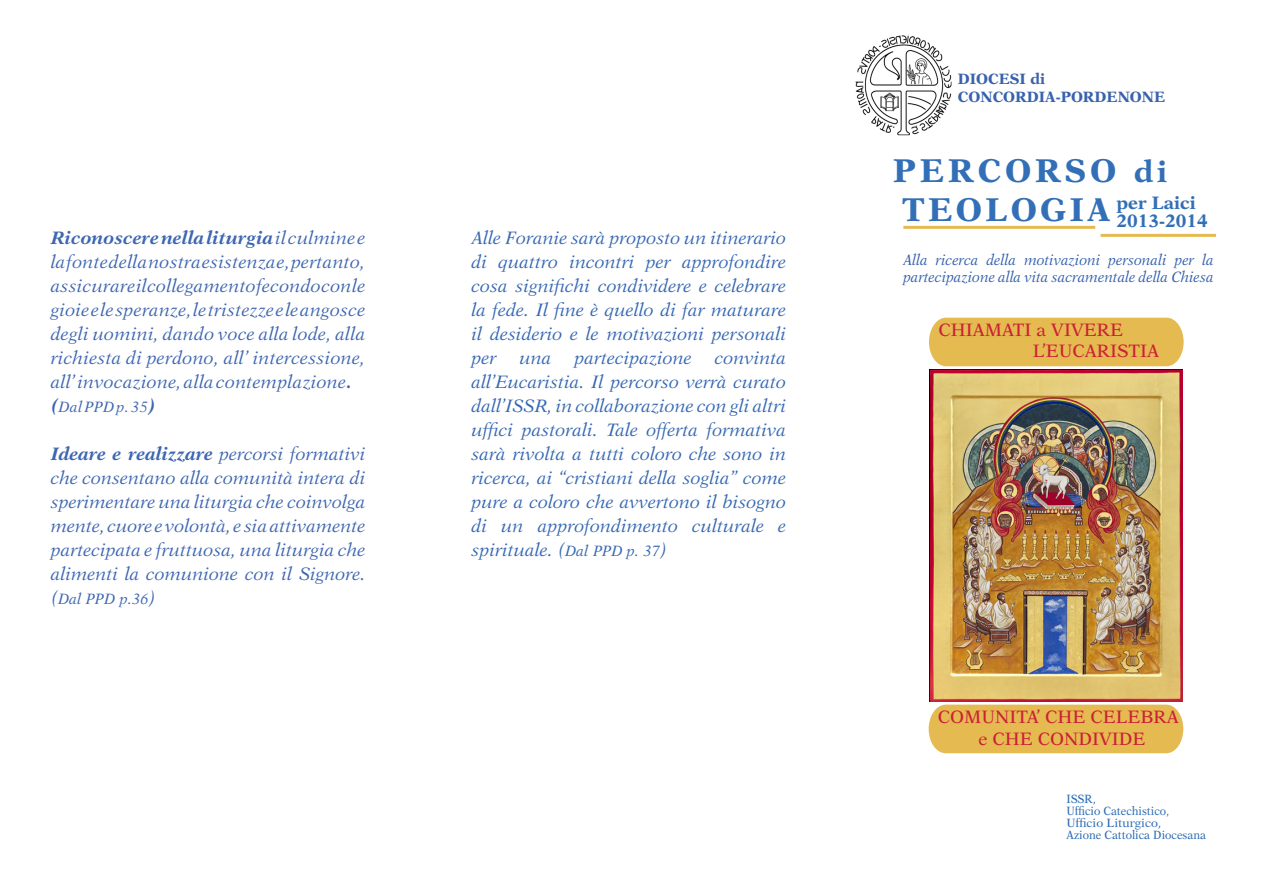
<style>
.page{position:relative;width:1263px;height:893px;background:#fff}
.page>*{position:absolute;margin:0;border:0;box-sizing:border-box;transform-origin:0 0}
.t1{font:700 33px "New Aster LT Std";letter-spacing:.11em;color:#326fb7}
.t2{font:italic 18px/24px "New Aster LT Std";color:#3668b2;text-align:justify}
.Stile_di_paragrafo_1{font:italic 18px/24px "New Aster LT Std";letter-spacing:.005em;color:#3e66b1;text-align:justify}
.t3{font:18px "New Aster LT Std";color:#cb1f35}
.t4{font:700 18px/18px "New Aster LT Std";color:#326fb7}
.t5{font:italic 15px/16.5px "New Aster LT Std";color:#325eab;scale:.94 1}
.t6{font:700 15px "New Aster LT Std";color:#3962ae}
.Stile_di_paragrafo_1-2{font:italic 15px "New Aster LT Std";letter-spacing:.005em;color:#3e66b1}
.t7{font:12px/12px "New Aster LT Std";color:#2869b3;scale:.92 1}
.s1{font-weight:700}
.s2{font-weight:700;font-size:18px}
.s3{font-size:18px}
.s4{font-size:15px}
.s5{font-size:30px}
</style>
<div class="page">
<img style="left:855px;top:35px;width:97px;height:101px">
<hr style="left:1100px;top:234px;width:116px;height:3px;background:#e5ba51">
<img style="left:930px;top:369px;width:253px;height:332px">
<div style="left:929px;top:318px;width:254px;height:48px;background:#e5ba51"></div>
<div style="left:929px;top:705px;width:254px;height:48px;background:#e5ba51"></div>
<hr style="left:903px;top:226px;width:192px;height:3px;background:#e5ba51">
<p class="Stile_di_paragrafo_1" style="left:51px;top:225px;width:316px"><span class="s1">Riconoscere nella liturgia</span> il culmine e la fonte della nostra esistenza e, pertanto, assicurare il collegamento fecondo con le gioie e le speranze, le tristezze e le angosce degli uomini, dando voce alla lode, alla richiesta di perdono, all’ intercessione, all’ invocazione, alla contemplazione<span class="s1">.</span></p>
<p class="Stile_di_paragrafo_1-2" style="left:51px;top:398px;width:106px"><span class="s2">(</span>Dal PPD p. 35<span class="s2">)</span></p>
<p class="Stile_di_paragrafo_1" style="left:51px;top:441px;width:316px"><span class="s1">Ideare e realizzare</span> percorsi formativi che consentano alla comunità intera di sperimentare una liturgia che coinvolga mente, cuore e volontà, e sia attivamente partecipata e fruttuosa, una liturgia che alimenti la comunione con il Signore.</p>
<p class="Stile_di_paragrafo_1-2" style="left:51px;top:590px;width:106px"><span class="s3">(</span>Dal PPD p.36<span class="s3">)</span></p>
<p class="t2" style="left:472px;top:225px;width:316px">Alle Foranie sarà proposto un itinerario di quattro incontri per approfondire cosa significhi condividere e celebrare la fede. Il fine è quello di far maturare il desiderio e le motivazioni personali per</p>
<p class="t2" style="left:472px;top:345px;width:316px;text-indent:243px">convinta all’Eucaristia. Il percorso verrà curato dall’ISSR, in collaborazione con gli altri uffici pastorali. Tale offerta formativa sarà rivolta a tutti coloro che sono in ricerca, ai “cristiani della soglia” come pure a coloro che avvertono il bisogno di un approfondimento culturale e spirituale. (<span class="s4">Dal PPD p. 37</span>)</p>
<p class="t2" style="left:520px;top:345px;width:34px">una</p>
<p class="t2" style="left:575px;top:345px;width:119px">partecipazione</p>
<p class="t6" style="left:958px;top:70px;width:89px">DIOCESI di</p>
<p class="t6" style="left:958px;top:88px;width:209px">CONCORDIA-PORDENONE</p>
<p class="t1" style="left:893px;top:151px;width:275px">PERCORSO <span class="s5">di</span></p>
<p class="t1" style="left:902px;top:189px;width:210px">TEOLOGIA</p>
<p class="t4" style="left:1116px;top:194px;width:93px">per Laici<br>2013-2014</p>
<p class="t5" style="left:903px;top:252px;width:332px">Alla ricerca della motivazioni personali per la partecipazione alla vita sacramentale della Chiesa</p>
<p class="t3" style="left:939px;top:319px;width:186px">CHIAMATI a VIVERE</p>
<p class="t3" style="left:1033px;top:340px;width:128px">L’EUCARISTIA</p>
<p class="t3" style="left:938px;top:706px;width:243px">COMUNITA’ CHE CELEBRA</p>
<p class="t3" style="left:978px;top:728px;width:168px">e CHE CONDIVIDE</p>
<p class="t7" style="left:1066px;top:793px;width:153px">ISSR,<br>Ufficio Catechistico,<br>Ufficio Liturgico,<br>Azione Cattolica Diocesana</p>
</div>
